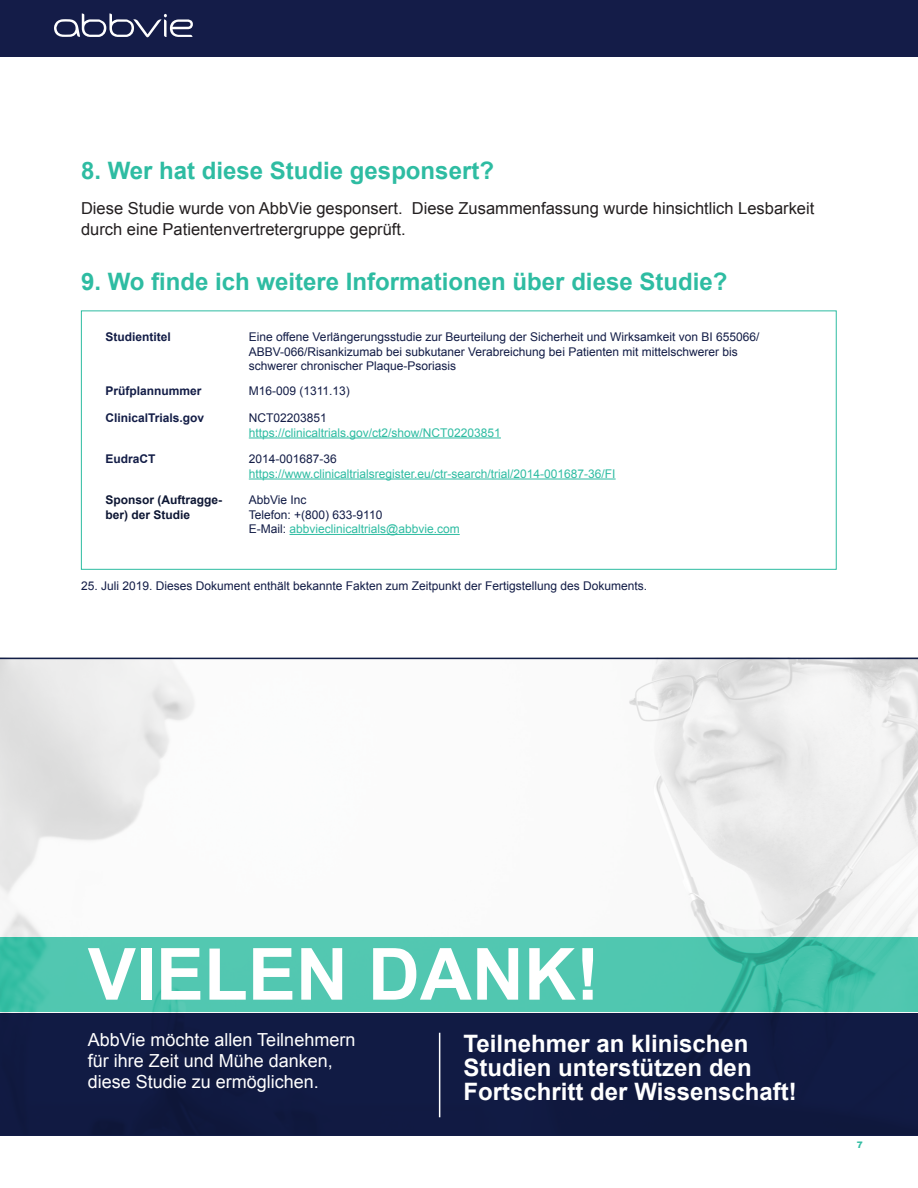
<style>
.page{position:relative;width:918px;height:1188px;background:#fff}
.page>*{position:absolute;margin:0;border:0;box-sizing:border-box;transform-origin:0 0}
.t1{font:700 72px "Arial";color:#fff}
.t2{font:700 24px "Arial";color:#2ebca2}
.t3{font:700 24px/24px "Arial";color:#fff}
.t4{font:18px/21px "Arial";color:#fff}
.t5{font:16.5px/21px "Arial";color:#231f20}
.t6{font:12px/14.4px "Arial";color:#121c46}
.t7{font:12px "Arial";color:#2ebca2}
.t8{font:700 12px "Arial";color:#121c46}
.t9{font:700 12px/14.4px "Arial";color:#0d1633}
.t10{font:900 9px "Arial";color:#33bda3}
.s1{color:#2ebca2}
</style>
<div class="page">
<div style="left:0;top:0;width:918px;height:56px;background:#141c48"></div>
<svg style="left:54px;top:13px;width:139px;height:24px"></svg>
<hr style="left:249px;top:438px;width:252px;height:1px;background:#2ebca2">
<hr style="left:249px;top:479px;width:367px;height:1px;background:#2ebca2">
<hr style="left:289px;top:534px;width:171px;height:1px;background:#2ebca2">
<div style="left:81px;top:310px;width:756px;height:260px;border:1px solid #2dbca1"></div>
<img style="left:0;top:659px;width:918px;height:354px">
<div style="left:0;top:1013px;width:918px;height:123px;background:#121c46"></div>
<hr style="left:439px;top:1033px;width:1px;height:84px;background:#fff">
<svg style="left:0;top:937px;width:918px;height:74px;background:#4dc5ae"></svg>
<hr style="left:0;top:658px;width:918px;height:1px;background:#121e47">
<h2 class="t2" style="left:81px;top:155px;width:415px">8. Wer hat diese Studie gesponsert?</h2>
<h3 class="t5" style="left:81px;top:198px;width:735px">Diese Studie wurde von AbbVie gesponsert. Diese Zusammenfassung wurde hinsichtlich Lesbarkeit durch eine Patientenvertretergruppe geprüft.</h3>
<h2 class="t2" style="left:81px;top:266px;width:648px">9. Wo finde ich weitere Informationen über diese Studie?</h2>
<p class="t8" style="left:105px;top:329px;width:67px">Studientitel</p>
<p class="t6" style="left:249px;top:330px;width:512px">Eine offene Verlängerungsstudie zur Beurteilung der Sicherheit und Wirksamkeit von BI 655066/<br>ABBV-066/Risankizumab bei subkutaner Verabreichung bei Patienten mit mittelschwerer bis schwerer chronischer Plaque-Psoriasis</p>
<p class="t8" style="left:105px;top:383px;width:98px">Prüfplannummer</p>
<p class="t6" style="left:249px;top:384px;width:103px">M16-009 (1311.13)</p>
<p class="t8" style="left:105px;top:410px;width:100px">ClinicalTrials.gov</p>
<p class="t6" style="left:249px;top:411px;width:80px">NCT02203851</p>
<p class="t7" style="left:249px;top:425px;width:254px">https://clinicaltrials.gov/ct2/show/NCT02203851</p>
<p class="t8" style="left:105px;top:451px;width:52px">EudraCT</p>
<p class="t6" style="left:249px;top:452px;width:90px">2014-001687-36</p>
<p class="t7" style="left:249px;top:466px;width:368px">https://www.clinicaltrialsregister.eu/ctr-search/trial/2014-001687-36/FI</p>
<p class="t9" style="left:105px;top:493px;width:118px">Sponsor (Auftragge&shy;ber) der Studie</p>
<p class="t6" style="left:249px;top:493px;width:212px">AbbVie Inc<br>Telefon: +(800) 633-9110<br>E-Mail: <span class="s1">abbvieclinicaltrials@abbvie.com</span></p>
<p class="t6" style="left:81px;top:579px;width:568px">25. Juli 2019. Dieses Dokument enthält bekannte Fakten zum Zeitpunkt der Fertigstellung des Dokuments.</p>
<h1 class="t1" style="left:88px;top:926px;width:513px">VIELEN DANK!</h1>
<h3 class="t4" style="left:88px;top:1029px;width:269px">AbbVie möchte allen Teilnehmern für ihre Zeit und Mühe danken, diese Studie zu ermöglichen.</h3>
<h2 class="t3" style="left:464px;top:1032px;width:335px">Teilnehmer an klinischen<br>Studien unterstützen den<br>Fortschritt der Wissenschaft!</h2>
<p class="t10" style="left:857px;top:1139px;width:8px">7</p>
</div>
